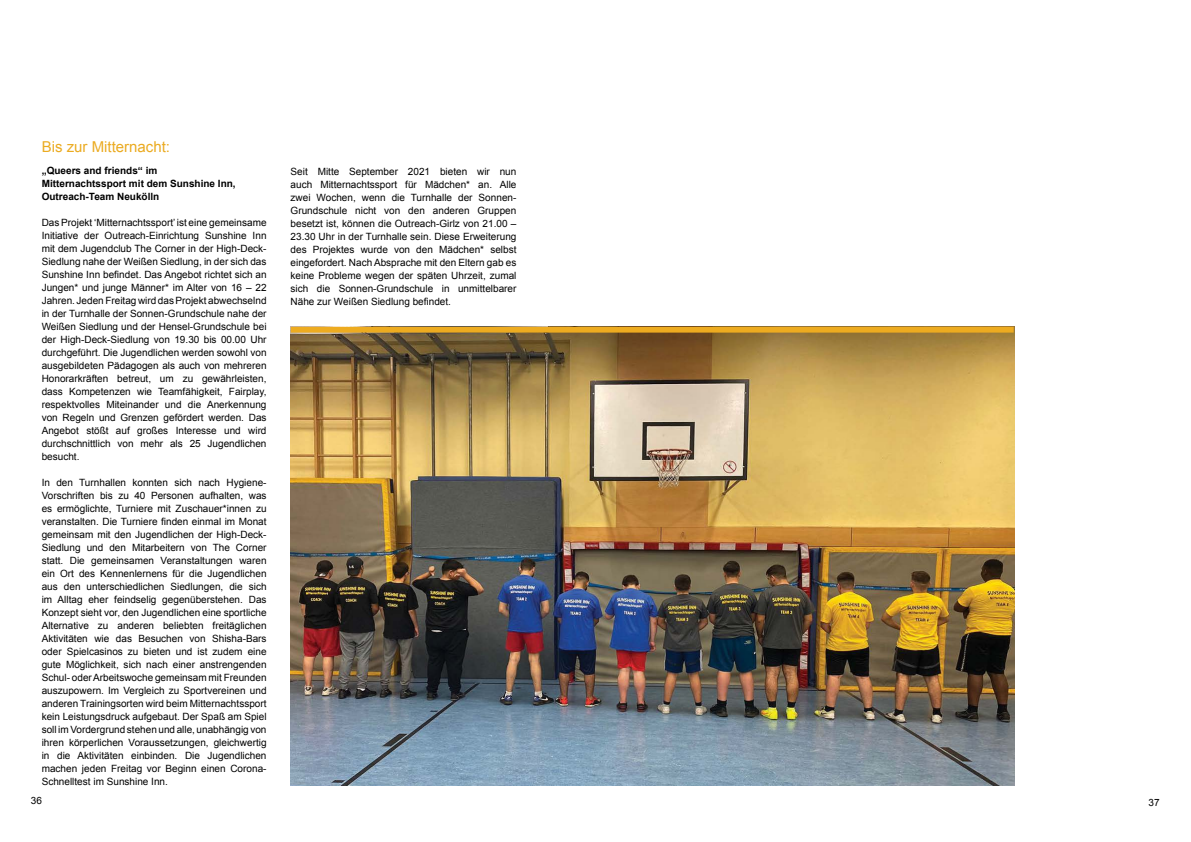
<style>
.page{position:relative;width:1191px;height:842px;background:#fff}
.page>*{position:absolute;margin:0;border:0;box-sizing:border-box;transform-origin:0 0}
.t1{font:15px "Arial";color:#ebab21}
.t2{font:10px/13px "Arial";color:#000;text-align:justify}
.t3{font:700 10px/13px "Arial";color:#000}
</style>
<div class="page">
<img style="left:291px;top:327px;width:723px;height:458px">
<div style="left:291px;top:327px;width:722px;height:6px;background:#edab20"></div>
<h1 class="t1" style="left:42px;top:137px;width:130px">Bis zur Mitternacht:</h1>
<p class="t3" style="left:42px;top:164px;width:195px">„Queers and friends“ im<br>Mitternachtssport mit dem Sunshine Inn,<br>Outreach-Team Neukölln</p>
<p class="t2" style="left:42px;top:216px;width:226px">Das Projekt ‘Mitternachtssport’ ist eine gemeinsame Initiative der Outreach-Einrichtung Sunshine Inn mit dem Jugendclub The Corner in der High-Deck-Siedlung nahe der Weißen Siedlung, in der sich das Sunshine Inn befindet. Das Angebot richtet sich an Jungen* und junge Männer* im Alter von 16 – 22<br>Jahren. Jeden Freitag wird das Projekt abwechselnd in der Turnhalle der Sonnen-Grundschule nahe der Weißen Siedlung und der Hensel-Grundschule bei der High-Deck-Siedlung von 19.30 bis 00.00 Uhr durchgeführt. Die Jugendlichen werden sowohl von ausgebildeten Pädagogen als auch von mehreren Honorarkräften betreut, um zu gewährleisten, dass Kompetenzen wie Teamfähigkeit, Fairplay, respektvolles Miteinander und die Anerkennung von Regeln und Grenzen gefördert werden. Das Angebot stößt auf großes Interesse und wird durchschnittlich von mehr als 25 Jugendlichen besucht.</p>
<p class="t2" style="left:42px;top:476px;width:226px">In den Turnhallen konnten sich nach Hygiene-Vorschriften bis zu 40 Personen aufhalten, was es ermöglichte, Turniere mit Zuschauer*innen zu veranstalten. Die Turniere finden einmal im Monat gemeinsam mit den Jugendlichen der High-Deck-Siedlung und den Mitarbeitern von The Corner statt. Die gemeinsamen Veranstaltungen waren ein Ort des Kennenlernens für die Jugendlichen aus den unterschiedlichen Siedlungen, die sich im Alltag eher feindselig gegenüberstehen. Das Konzept sieht vor, den Jugendlichen eine sportliche Alternative zu anderen beliebten freitäglichen Aktivitäten wie das Besuchen von Shisha-Bars oder Spielcasinos zu bieten und ist zudem eine gute Möglichkeit, sich nach einer anstrengenden Schul- oder Arbeitswoche gemeinsam mit Freunden auszupowern. Im Vergleich zu Sportvereinen und anderen Trainingsorten wird beim Mitternachtssport kein Leistungsdruck aufgebaut. Der Spaß am Spiel soll im Vordergrund stehen und alle, unabhängig von ihren körperlichen Voraussetzungen, gleichwertig in die Aktivitäten einbinden. Die Jugendlichen machen jeden Freitag vor Beginn einen Corona-Schnelltest im Sunshine Inn.</p>
<p class="t2" style="left:290px;top:165px;width:227px">Seit Mitte September 2021 bieten wir nun auch Mitternachtssport für Mädchen* an. Alle zwei Wochen, wenn die Turnhalle der Sonnen-Grundschule nicht von den anderen Gruppen besetzt ist, können die Outreach-Girlz von 21.00 – 23.30 Uhr in der Turnhalle sein. Diese Erweiterung des Projektes wurde von den Mädchen* selbst eingefordert. Nach Absprache mit den Eltern gab es keine Probleme wegen der späten Uhrzeit, zumal sich die Sonnen-Grundschule in unmittelbarer Nähe zur Weißen Siedlung befindet.</p>
<p class="t2" style="left:31px;top:794px;width:13px">36</p>
<p class="t2" style="left:1148px;top:796px;width:13px">37</p>
</div>
